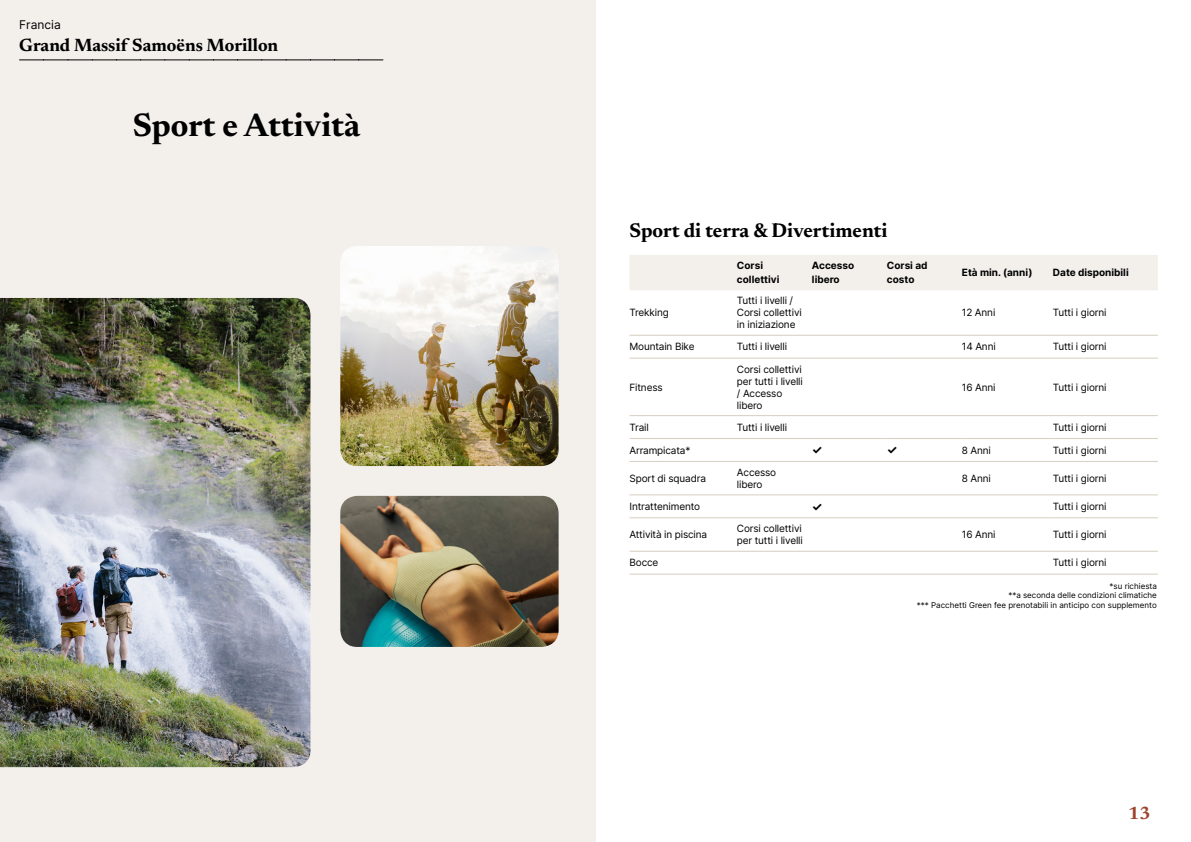
<style>
.page{position:relative;width:1191px;height:842px;background:#fff}
.page>*{position:absolute;margin:0;border:0;box-sizing:border-box;transform-origin:0 0}
.t1{font:700 33px "Newsreader 24 pt";color:#000}
.t2{font:700 20px "Newsreader 24 pt";color:#000}
.t3{font:700 18px "Newsreader 24 pt";color:#000}
.t4{font:700 18px "Newsreader 24 pt";color:#9d432c}
.t5{font:12px "Inter";color:#000}
.t6{font:700 12px "Inter";color:#000}
.t7{font:10px/12px "Inter";letter-spacing:-.015em;color:#000}
.t8{font:700 10px/14px "Inter";color:#000}
.t9{font:8px/9.6px "Inter";color:#000;text-align:right}
</style>
<div class="page">
<div style="left:0;top:0;width:595px;height:842px;background:#f3f0ec"></div>
<img style="left:340px;top:246px;width:218px;height:220px">
<img style="left:0;top:298px;width:310px;height:469px">
<img style="left:340px;top:496px;width:218px;height:151px">
<svg style="left:20px;top:60px;width:363px;height:1px"></svg>
<div style="left:630px;top:255px;width:527px;height:35px;background:#f3f0ec"></div>
<hr style="left:629px;top:335px;width:108px;height:1px;background:#d7cdc1">
<hr style="left:737px;top:335px;width:75px;height:1px;background:#d7cdc1">
<hr style="left:812px;top:335px;width:75px;height:1px;background:#d7cdc1">
<hr style="left:887px;top:335px;width:75px;height:1px;background:#d7cdc1">
<hr style="left:962px;top:335px;width:91px;height:1px;background:#d7cdc1">
<hr style="left:1053px;top:335px;width:104px;height:1px;background:#d7cdc1">
<hr style="left:629px;top:358px;width:108px;height:1px;background:#d7cdc1">
<hr style="left:737px;top:358px;width:75px;height:1px;background:#d7cdc1">
<hr style="left:812px;top:358px;width:75px;height:1px;background:#d7cdc1">
<hr style="left:887px;top:358px;width:75px;height:1px;background:#d7cdc1">
<hr style="left:962px;top:358px;width:91px;height:1px;background:#d7cdc1">
<hr style="left:1053px;top:358px;width:104px;height:1px;background:#d7cdc1">
<hr style="left:629px;top:415px;width:108px;height:1px;background:#d7cdc1">
<hr style="left:737px;top:415px;width:75px;height:1px;background:#d7cdc1">
<hr style="left:812px;top:415px;width:75px;height:1px;background:#d7cdc1">
<hr style="left:887px;top:415px;width:75px;height:1px;background:#d7cdc1">
<hr style="left:962px;top:415px;width:91px;height:1px;background:#d7cdc1">
<hr style="left:1053px;top:415px;width:104px;height:1px;background:#d7cdc1">
<hr style="left:629px;top:438px;width:108px;height:1px;background:#d7cdc1">
<hr style="left:737px;top:438px;width:75px;height:1px;background:#d7cdc1">
<hr style="left:812px;top:438px;width:75px;height:1px;background:#d7cdc1">
<hr style="left:887px;top:438px;width:75px;height:1px;background:#d7cdc1">
<hr style="left:962px;top:438px;width:91px;height:1px;background:#d7cdc1">
<hr style="left:1053px;top:438px;width:104px;height:1px;background:#d7cdc1">
<hr style="left:629px;top:461px;width:108px;height:1px;background:#d7cdc1">
<hr style="left:737px;top:461px;width:75px;height:1px;background:#d7cdc1">
<hr style="left:812px;top:461px;width:75px;height:1px;background:#d7cdc1">
<hr style="left:887px;top:461px;width:75px;height:1px;background:#d7cdc1">
<hr style="left:962px;top:461px;width:91px;height:1px;background:#d7cdc1">
<hr style="left:1053px;top:461px;width:104px;height:1px;background:#d7cdc1">
<hr style="left:629px;top:494px;width:108px;height:1px;background:#d7cdc1">
<hr style="left:737px;top:494px;width:75px;height:1px;background:#d7cdc1">
<hr style="left:812px;top:494px;width:75px;height:1px;background:#d7cdc1">
<hr style="left:887px;top:494px;width:75px;height:1px;background:#d7cdc1">
<hr style="left:962px;top:494px;width:91px;height:1px;background:#d7cdc1">
<hr style="left:1053px;top:494px;width:104px;height:1px;background:#d7cdc1">
<hr style="left:629px;top:517px;width:108px;height:1px;background:#d7cdc1">
<hr style="left:737px;top:517px;width:75px;height:1px;background:#d7cdc1">
<hr style="left:812px;top:517px;width:75px;height:1px;background:#d7cdc1">
<hr style="left:887px;top:517px;width:75px;height:1px;background:#d7cdc1">
<hr style="left:962px;top:517px;width:91px;height:1px;background:#d7cdc1">
<hr style="left:1053px;top:517px;width:104px;height:1px;background:#d7cdc1">
<hr style="left:629px;top:551px;width:108px;height:1px;background:#d7cdc1">
<hr style="left:737px;top:551px;width:75px;height:1px;background:#d7cdc1">
<hr style="left:812px;top:551px;width:75px;height:1px;background:#d7cdc1">
<hr style="left:887px;top:551px;width:75px;height:1px;background:#d7cdc1">
<hr style="left:962px;top:551px;width:91px;height:1px;background:#d7cdc1">
<hr style="left:1053px;top:551px;width:104px;height:1px;background:#d7cdc1">
<hr style="left:629px;top:574px;width:108px;height:1px;background:#d7cdc1">
<hr style="left:737px;top:574px;width:75px;height:1px;background:#d7cdc1">
<hr style="left:812px;top:574px;width:75px;height:1px;background:#d7cdc1">
<hr style="left:887px;top:574px;width:75px;height:1px;background:#d7cdc1">
<hr style="left:962px;top:574px;width:91px;height:1px;background:#d7cdc1">
<hr style="left:1053px;top:574px;width:104px;height:1px;background:#d7cdc1">
<p class="t5" style="left:19px;top:15px;width:43px">Francia</p>
<h3 class="t3" style="left:19px;top:32px;width:260px">Grand Massif Samoëns Morillon</h3>
<h1 class="t1" style="left:133px;top:101px;width:229px">Sport e Attività</h1>
<h2 class="t2" style="left:629px;top:216px;width:259px">Sport di terra &amp; Divertimenti</h2>
<p class="t8" style="left:737px;top:258px;width:44px">Corsi collettivi</p>
<p class="t8" style="left:812px;top:258px;width:44px">Accesso libero</p>
<p class="t8" style="left:887px;top:258px;width:42px">Corsi ad costo</p>
<p class="t8" style="left:962px;top:265px;width:72px">Età min. (anni)</p>
<p class="t8" style="left:1053px;top:265px;width:77px">Date disponibili</p>
<p class="t7" style="left:629px;top:306px;width:41px">Trekking</p>
<p class="t7" style="left:737px;top:294px;width:66px">Tutti i livelli /<br>Corsi collettivi in iniziazione</p>
<p class="t7" style="left:962px;top:306px;width:35px">12 Anni</p>
<p class="t7" style="left:1053px;top:306px;width:55px">Tutti i giorni</p>
<p class="t7" style="left:629px;top:340px;width:66px">Mountain Bike</p>
<p class="t7" style="left:737px;top:340px;width:52px">Tutti i livelli</p>
<p class="t7" style="left:962px;top:340px;width:35px">14 Anni</p>
<p class="t7" style="left:1053px;top:340px;width:55px">Tutti i giorni</p>
<p class="t7" style="left:629px;top:381px;width:35px">Fitness</p>
<p class="t7" style="left:737px;top:363px;width:67px">Corsi collettivi per tutti i livelli / Accesso libero</p>
<p class="t7" style="left:962px;top:381px;width:35px">16 Anni</p>
<p class="t7" style="left:1053px;top:381px;width:55px">Tutti i giorni</p>
<p class="t7" style="left:629px;top:421px;width:21px">Trail</p>
<p class="t7" style="left:737px;top:421px;width:52px">Tutti i livelli</p>
<p class="t7" style="left:1053px;top:421px;width:55px">Tutti i giorni</p>
<p class="t7" style="left:629px;top:444px;width:62px">Arrampicata*</p>
<p class="t6" style="left:812px;top:441px;width:12px">✓</p>
<p class="t6" style="left:887px;top:441px;width:12px">✓</p>
<p class="t7" style="left:962px;top:444px;width:31px">8 Anni</p>
<p class="t7" style="left:1053px;top:444px;width:55px">Tutti i giorni</p>
<p class="t7" style="left:629px;top:472px;width:78px">Sport di squadra</p>
<p class="t7" style="left:737px;top:466px;width:41px">Accesso libero</p>
<p class="t7" style="left:962px;top:472px;width:31px">8 Anni</p>
<p class="t7" style="left:1053px;top:472px;width:55px">Tutti i giorni</p>
<p class="t7" style="left:629px;top:500px;width:72px">Intrattenimento</p>
<p class="t6" style="left:812px;top:498px;width:12px">✓</p>
<p class="t7" style="left:1053px;top:500px;width:55px">Tutti i giorni</p>
<p class="t7" style="left:629px;top:528px;width:79px">Attività in piscina</p>
<p class="t7" style="left:737px;top:522px;width:67px">Corsi collettivi per tutti i livelli</p>
<p class="t7" style="left:962px;top:528px;width:35px">16 Anni</p>
<p class="t7" style="left:1053px;top:528px;width:55px">Tutti i giorni</p>
<p class="t7" style="left:629px;top:556px;width:30px">Bocce</p>
<p class="t7" style="left:1053px;top:556px;width:55px">Tutti i giorni</p>
<p class="t9" style="left:917px;top:581px;width:241px">*su richiesta<br>**a seconda delle condizioni climatiche<br>*** Pacchetti Green fee prenotabili in anticipo con supplemento</p>
<h3 class="t4" style="left:1128px;top:800px;width:24px">13</h3>
</div>
